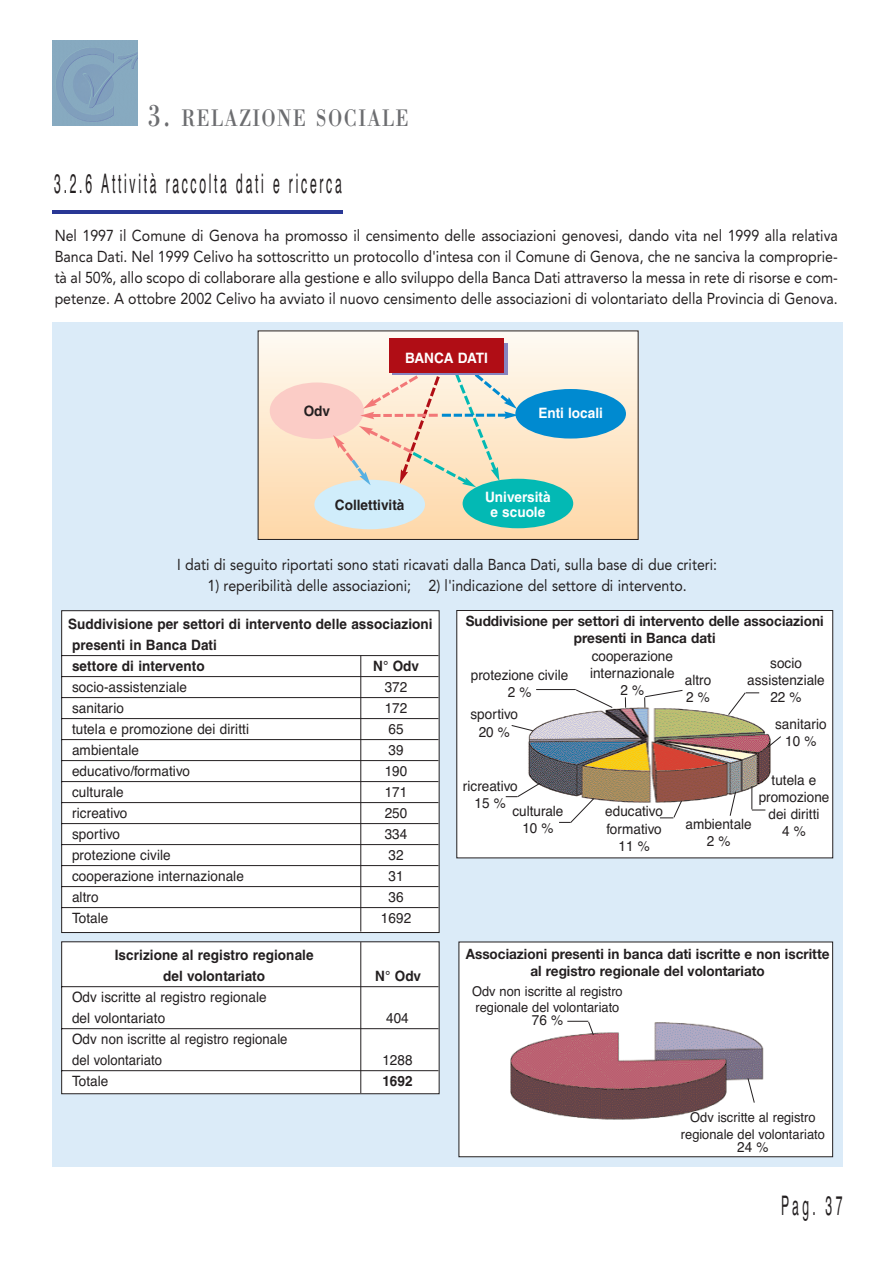
<style>
.page{position:relative;width:893px;height:1263px;background:#fff}
.page>*{position:absolute;margin:0;border:0;box-sizing:border-box;transform-origin:0 0}
.t1{font:27px "Helvetica";letter-spacing:.22em;color:#231f20;scale:.45 1}
.t2{font:24.75px "Bodoni";letter-spacing:.065em;color:#6c6d70;scale:.8 1}
.t3{font:15.75px/21px "Avenir";color:#231f20;text-align:justify;scale:.9 1}
.t4{font:14.25px/17.1px "Helvetica";letter-spacing:.005em;color:#231f20;text-align:center;scale:.95 1}
.t5{font:700 14.25px/21px "Helvetica";letter-spacing:.005em;color:#231f20;scale:.95 1}
.t6{font:700 14.25px/17.1px "Helvetica Neue";color:#231f20;text-align:center;scale:.95 1}
.t7{font:700 14.25px/15px "Helvetica";color:#fff;text-align:center;scale:.95 1}
.t8{font:13.5px/16.5px "Helvetica";color:#231f20;text-align:center;scale:.95 1}
.s1{font-size:33px}
</style>
<div class="page">
<div style="left:52px;top:322px;width:790px;height:845px;background:#dbebf8"></div>
<div style="left:457px;top:611px;width:375px;height:247px;background:#fff"></div>
<div style="left:456px;top:610px;width:377px;height:248px;border:1px solid #231f20"></div>
<img style="left:528px;top:699px;width:243px;height:104px">
<svg style="left:644px;top:690px;width:39px;height:18px"></svg>
<svg style="left:727px;top:692px;width:32px;height:24px"></svg>
<svg style="left:766px;top:736px;width:15px;height:12px"></svg>
<svg style="left:751px;top:786px;width:14px;height:25px"></svg>
<svg style="left:729px;top:791px;width:7px;height:25px"></svg>
<svg style="left:660px;top:800px;width:22px;height:19px"></svg>
<svg style="left:511px;top:725px;width:22px;height:7px"></svg>
<svg style="left:575px;top:689px;width:38px;height:19px"></svg>
<svg style="left:505px;top:782px;width:36px;height:16px"></svg>
<svg style="left:559px;top:798px;width:35px;height:25px"></svg>
<hr style="left:536px;top:689px;width:39px;height:1px;background:#231f20">
<div style="left:459px;top:942px;width:373px;height:215px;background:#fff"></div>
<div style="left:458px;top:942px;width:375px;height:215px;border:1px solid #231f20"></div>
<img style="left:510px;top:1020px;width:254px;height:100px">
<div style="left:258px;top:331px;width:380px;height:208px;background:linear-gradient(to bottom,#fefaf2,#fdd7a8)"></div>
<div style="left:258px;top:331px;width:380px;height:209px;border:1px solid #231f20"></div>
<div style="left:270px;top:383px;width:94px;height:56px;background:#fbccc6;border-radius:50%"></div>
<div style="left:462px;top:479px;width:111px;height:49px;background:#03b9b4;border-radius:50%"></div>
<div style="left:515px;top:389px;width:111px;height:50px;background:#008ad0;border-radius:50%"></div>
<div style="left:314px;top:480px;width:111px;height:49px;background:#d0edfb;border-radius:50%"></div>
<svg style="left:333px;top:370px;width:185px;height:117px;background:#edddc8"></svg>
<svg style="left:567px;top:1021px;width:27px;height:15px"></svg>
<svg style="left:747px;top:1077px;width:8px;height:27px"></svg>
<svg style="left:61px;top:610px;width:379px;height:323px;background:#f4f4f4"></svg>
<hr style="left:360px;top:655px;width:1px;height:277px;background:#231f20">
<svg style="left:61px;top:941px;width:379px;height:153px;background:#f2f2f2"></svg>
<hr style="left:360px;top:942px;width:1px;height:151px;background:#231f20">
<div style="left:392px;top:343px;width:115px;height:32px;background:#8784bf"></div>
<div style="left:389px;top:339px;width:115px;height:34px;background:#b00d15"></div>
<img style="left:53px;top:40px;width:85px;height:85px">
<hr style="left:53px;top:211px;width:290px;height:3px;background:#293795">
<h2 class="t2" style="left:148px;top:109px;width:327px"><span class="s1">3.</span> RELAZIONE SOCIALE</h2>
<h1 class="t1" style="left:54px;top:174px;width:640px">3.2.6 Attività raccolta dati e ricerca</h1>
<p class="t3" style="left:55px;top:226px;width:871px">Nel 1997 il Comune di Genova ha promosso il censimento delle associazioni genovesi, dando vita nel 1999 alla relativa Banca Dati. Nel 1999 Celivo ha sottoscritto un protocollo d'intesa con il Comune di Genova, che ne sanciva la comproprie&shy;tà al 50%, allo scopo di collaborare alla gestione e allo sviluppo della Banca Dati attraverso la messa in rete di risorse e com&shy;petenze. A ottobre 2002 Celivo ha avviato il nuovo censimento delle associazioni di volontariato della Provincia di Genova.</p>
<p class="t5" style="left:304px;top:402px;width:29px">Odv</p>
<p class="t7" style="left:405px;top:351px;width:89px">BANCA DATI</p>
<p class="t7" style="left:538px;top:407px;width:70px">Enti locali</p>
<p class="t5" style="left:335px;top:495px;width:75px">Collettività</p>
<p class="t7" style="left:485px;top:491px;width:70px">Università e scuole</p>
<p class="t3" style="left:177px;top:556px;width:601px">I dati di seguito riportati sono stati ricavati dalla Banca Dati, sulla base di due criteri:</p>
<p class="t3" style="left:207px;top:577px;width:534px">1) reperibilità delle associazioni; 2) l'indicazione del settore di intervento.</p>
<p class="t6" style="left:466px;top:614px;width:378px">Suddivisione per settori di intervento delle associazioni presenti in Banca dati</p>
<p class="t4" style="left:471px;top:667px;width:104px">protezione civile<br>2 %</p>
<p class="t5" style="left:68px;top:615px;width:385px">Suddivisione per settori di intervento delle associazioni presenti in Banca Dati<br>settore di intervento</p>
<p class="t4" style="left:590px;top:649px;width:91px">cooperazione internazionale<br>2 %</p>
<p class="t4" style="left:747px;top:656px;width:83px">socio assistenziale<br>22 %</p>
<p class="t4" style="left:775px;top:717px;width:56px">sanitario<br>10 %</p>
<p class="t4" style="left:758px;top:773px;width:76px">tutela e promozione dei diritti<br>4 %</p>
<p class="t5" style="left:373px;top:657px;width:50px">N° Odv</p>
<p class="t4" style="left:685px;top:673px;width:29px;text-align:left">altro<br>2 %</p>
<p class="t4" style="left:72px;top:680px;width:122px">socio-assistenziale</p>
<p class="t4" style="left:384px;top:680px;width:25px">372</p>
<p class="t4" style="left:72px;top:701px;width:56px">sanitario</p>
<p class="t4" style="left:384px;top:701px;width:25px">172</p>
<p class="t4" style="left:72px;top:722px;width:188px">tutela e promozione dei diritti</p>
<p class="t4" style="left:388px;top:722px;width:17px">65</p>
<p class="t4" style="left:72px;top:743px;width:72px">ambientale</p>
<p class="t4" style="left:388px;top:743px;width:17px">39</p>
<p class="t4" style="left:72px;top:764px;width:126px">educativo/formativo</p>
<p class="t4" style="left:384px;top:764px;width:25px">190</p>
<p class="t4" style="left:72px;top:785px;width:56px">culturale</p>
<p class="t4" style="left:384px;top:785px;width:25px">171</p>
<p class="t4" style="left:72px;top:806px;width:60px">ricreativo</p>
<p class="t4" style="left:384px;top:806px;width:25px">250</p>
<p class="t4" style="left:72px;top:827px;width:52px">sportivo</p>
<p class="t4" style="left:384px;top:827px;width:25px">334</p>
<p class="t4" style="left:72px;top:848px;width:105px">protezione civile</p>
<p class="t4" style="left:388px;top:848px;width:17px">32</p>
<p class="t4" style="left:72px;top:869px;width:182px">cooperazione internazionale</p>
<p class="t4" style="left:388px;top:869px;width:17px">31</p>
<p class="t4" style="left:72px;top:890px;width:30px">altro</p>
<p class="t4" style="left:388px;top:890px;width:17px">36</p>
<p class="t4" style="left:72px;top:911px;width:40px">Totale</p>
<p class="t4" style="left:381px;top:911px;width:33px">1692</p>
<p class="t5" style="left:115px;top:946px;width:211px;text-align:center">Iscrizione al registro regionale del volontariato</p>
<p class="t4" style="left:470px;top:707px;width:52px">sportivo<br>20 %</p>
<p class="t4" style="left:463px;top:779px;width:59px">ricreativo<br>15 %</p>
<p class="t4" style="left:512px;top:804px;width:55px">culturale<br>10 %</p>
<p class="t4" style="left:605px;top:804px;width:62px">educativo formativo<br>11 %</p>
<p class="t4" style="left:685px;top:817px;width:71px">ambientale<br>2 %</p>
<p class="t6" style="left:466px;top:947px;width:384px">Associazioni presenti in banca dati iscritte e non iscritte al registro regionale del volontariato</p>
<p class="t5" style="left:375px;top:967px;width:50px">N° Odv</p>
<p class="t4" style="left:72px;top:988px;width:206px;line-height:21px;text-align:left">Odv iscritte al registro regionale del volontariato</p>
<p class="t4" style="left:72px;top:1030px;width:228px;line-height:21px;text-align:left">Odv non iscritte al registro regionale del volontariato</p>
<p class="t4" style="left:386px;top:1011px;width:25px">404</p>
<p class="t4" style="left:382px;top:1053px;width:33px">1288</p>
<p class="t4" style="left:72px;top:1074px;width:40px">Totale</p>
<p class="t5" style="left:382px;top:1072px;width:33px">1692</p>
<p class="t8" style="left:472px;top:984px;width:160px;text-align:left">Odv non iscritte al registro regionale del volontariato</p>
<p class="t4" style="left:532px;top:1013px;width:34px">76 %</p>
<p class="t8" style="left:681px;top:1110px;width:153px">Odv iscritte al registro regionale del volontariato</p>
<p class="t4" style="left:737px;top:1140px;width:34px">24 %</p>
<h1 class="t1" style="left:781px;top:1195px;width:138px">Pag. 37</h1>
</div>
